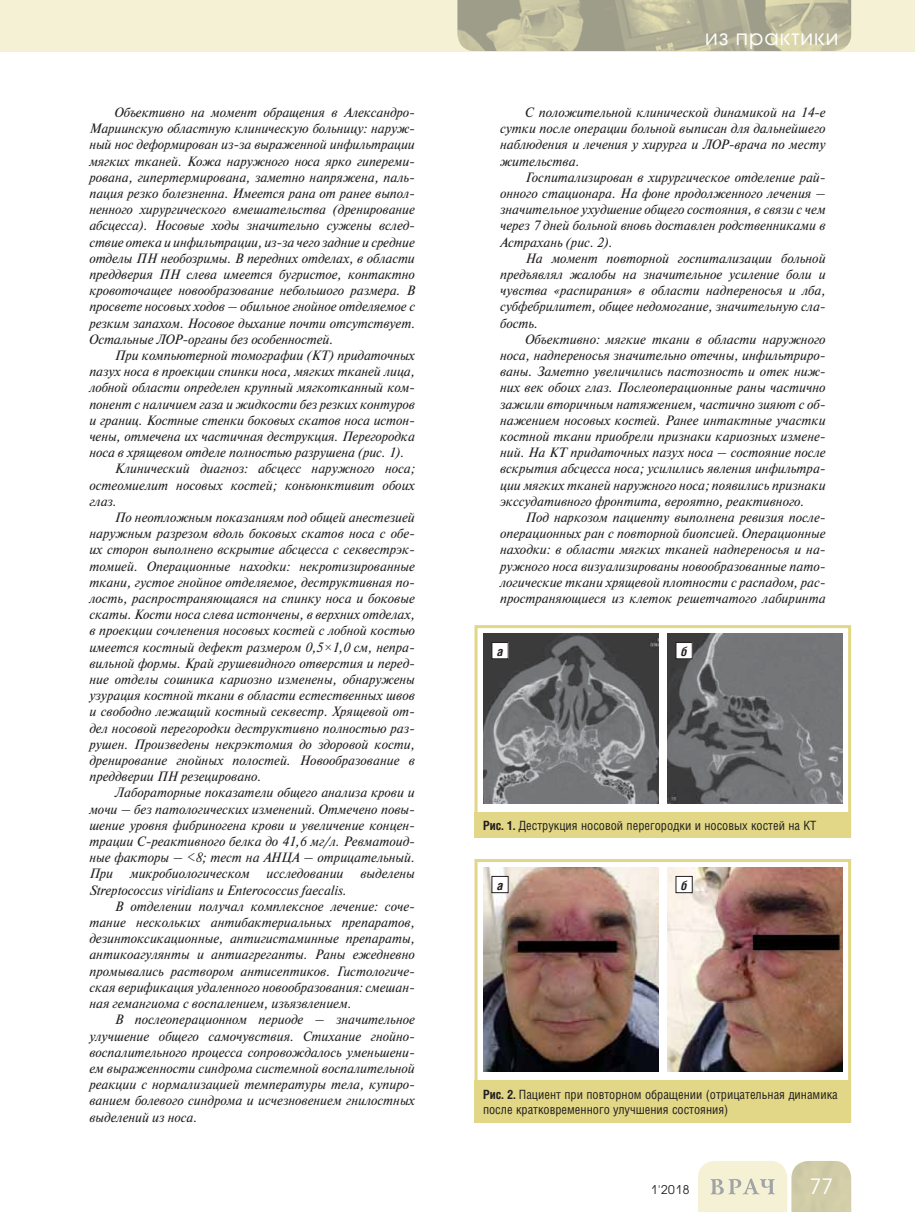
<style>
.page{position:relative;width:915px;height:1212px;background:#fff}
.page>*{position:absolute;margin:0;border:0;box-sizing:border-box;transform-origin:0 0}
.t1{font:21px "Avant Garde Gothic C";letter-spacing:.05em;color:#fff}
.t2{font:italic 13.5px/16.2px "Newton C";color:#231f20;text-align:justify}
.t3{font:12.75px/15.3px "Helios Cond";color:#231f20}
.t4{font:italic 700 12.75px "Helios Cond";color:#231f20}
.t5{font:12px "Avant Garde Gothic C";color:#231f20}
.s1{font-family:"Times New Roman"}
.s2{font-weight:700}
</style>
<div class="page">
<div style="left:0;top:0;width:914px;height:51px;background:#f5f1d5"></div>
<svg style="left:698px;top:1161px;width:152px;height:51px"></svg>
<img style="left:457px;top:0;width:393px;height:51px">
<div style="left:474px;top:859px;width:376px;height:264px;border:3px solid #e1d786"></div>
<div style="left:474px;top:1080px;width:376px;height:43px;background:#e1d786"></div>
<img style="left:483px;top:867px;width:175px;height:204px">
<img style="left:667px;top:867px;width:175px;height:204px">
<div style="left:491px;top:876px;width:17px;height:17px;background:#fff"></div>
<div style="left:491px;top:876px;width:17px;height:17px;border:1px solid #231f20"></div>
<div style="left:675px;top:876px;width:17px;height:17px;background:#fff"></div>
<div style="left:675px;top:876px;width:17px;height:17px;border:1px solid #231f20"></div>
<div style="left:474px;top:625px;width:376px;height:213px;border:3px solid #e1d786"></div>
<div style="left:474px;top:812px;width:376px;height:26px;background:#e1d786"></div>
<img style="left:483px;top:634px;width:175px;height:170px">
<img style="left:667px;top:634px;width:175px;height:170px">
<div style="left:491px;top:642px;width:17px;height:17px;background:#fff"></div>
<div style="left:491px;top:642px;width:17px;height:17px;border:1px solid #231f20"></div>
<div style="left:675px;top:642px;width:17px;height:17px;background:#fff"></div>
<div style="left:675px;top:642px;width:17px;height:17px;border:1px solid #231f20"></div>
<p class="t2" style="left:89px;top:106px;width:327px;text-indent:26px">Объективно на момент обращения в Александро-Мариинскую областную клиническую больницу: наруж&shy;ный нос деформирован из-за выраженной инфильтрации мягких тканей. Кожа наружного носа ярко гипереми&shy;рована, гипертермирована, заметно напряжена, паль&shy;пация резко болезненна. Имеется рана от ранее выпол&shy;ненного хирургического вмешательства (дренирование абсцесса). Носовые ходы значительно сужены вслед&shy;ствие отека и инфильтрации, из-за чего задние и средние отделы ПН необозримы. В передних отделах, в области преддверия ПН слева имеется бугристое, контактно кровоточащее новообразование небольшого размера. В просвете носовых ходов – обильное гнойное отделяемое с резким запахом. Носовое дыхание почти отсутствует.<br>Остальные ЛОР-органы без особенностей.</p>
<p class="t2" style="left:115px;top:349px;width:301px">При компьютерной томографии (КТ) придаточных</p>
<p class="t2" style="left:89px;top:365px;width:327px">пазух носа в проекции спинки носа, мягких тканей лица,</p>
<p class="t2" style="left:89px;top:381px;width:327px">лобной области определен крупный мягкотканный ком-</p>
<p class="t2" style="left:89px;top:397px;width:327px">понент с наличием газа и жидкости без резких контуров</p>
<p class="t2" style="left:89px;top:413px;width:327px">и границ. Костные стенки боковых скатов носа истон-</p>
<p class="t2" style="left:89px;top:430px;width:327px">чены, отмечена их частичная деструкция. Перегородка</p>
<p class="t2" style="left:89px;top:446px;width:316px">носа в хрящевом отделе полностью разрушена (рис. 1).</p>
<p class="t2" style="left:115px;top:462px;width:301px">Клинический диагноз: абсцесс наружного носа;</p>
<p class="t2" style="left:89px;top:478px;width:327px">остеомиелит носовых костей; конъюнктивит обоих</p>
<p class="t2" style="left:89px;top:494px;width:29px">глаз.</p>
<p class="t2" style="left:115px;top:511px;width:301px">По неотложным показаниям под общей анестезией</p>
<p class="t2" style="left:89px;top:527px;width:327px">наружным разрезом вдоль боковых скатов носа с обе-</p>
<p class="t2" style="left:89px;top:543px;width:327px">их сторон выполнено вскрытие абсцесса с секвестрэк-</p>
<p class="t2" style="left:89px;top:559px;width:327px">томией. Операционные находки: некротизированные</p>
<p class="t2" style="left:89px;top:575px;width:327px">ткани, густое гнойное отделяемое, деструктивная по-</p>
<p class="t2" style="left:89px;top:592px;width:327px">лость, распространяющаяся на спинку носа и боковые</p>
<p class="t2" style="left:89px;top:608px;width:327px">скаты. Кости носа слева истончены, в верхних отделах,</p>
<p class="t2" style="left:89px;top:624px;width:327px">в проекции сочленения носовых костей с лобной костью</p>
<p class="t2" style="left:89px;top:640px;width:327px">имеется костный дефект размером 0,5<span class="s1">×</span>1,0 см, непра-</p>
<p class="t2" style="left:89px;top:656px;width:327px">вильной формы. Край грушевидного отверстия и перед-</p>
<p class="t2" style="left:89px;top:673px;width:327px">ние отделы сошника кариозно изменены, обнаружены</p>
<p class="t2" style="left:89px;top:689px;width:327px">узурация костной ткани в области естественных швов</p>
<p class="t2" style="left:89px;top:705px;width:327px">и свободно лежащий костный секвестр. Хрящевой от-</p>
<p class="t2" style="left:89px;top:721px;width:327px">дел носовой перегородки деструктивно полностью раз-</p>
<p class="t2" style="left:89px;top:737px;width:327px">рушен. Произведены некрэктомия до здоровой кости,</p>
<p class="t2" style="left:89px;top:754px;width:327px">дренирование гнойных полостей. Новообразование в</p>
<p class="t2" style="left:89px;top:770px;width:173px">преддверии ПН резецировано.</p>
<p class="t2" style="left:115px;top:786px;width:301px">Лабораторные показатели общего анализа крови и</p>
<p class="t2" style="left:89px;top:802px;width:327px">мочи – без патологических изменений. Отмечено повы-</p>
<p class="t2" style="left:89px;top:818px;width:327px">шение уровня фибриногена крови и увеличение концен-</p>
<p class="t2" style="left:89px;top:835px;width:327px">трации С-реактивного белка до 41,6 мг/л. Ревматоид-</p>
<p class="t2" style="left:89px;top:851px;width:327px">ные факторы – &lt;8; тест на АНЦА – отрицательный.</p>
<p class="t2" style="left:89px;top:867px;width:327px">При микробиологическом исследовании выделены</p>
<p class="t2" style="left:89px;top:883px;width:259px">Streptococcus viridians и Enterococcus faecalis.</p>
<p class="t2" style="left:115px;top:899px;width:301px">В отделении получал комплексное лечение: соче-</p>
<p class="t2" style="left:89px;top:916px;width:327px">тание нескольких антибактериальных препаратов,</p>
<p class="t2" style="left:89px;top:932px;width:327px">дезинтоксикационные, антигистаминные препараты,</p>
<p class="t2" style="left:89px;top:948px;width:327px">антикоагулянты и антиагреганты. Раны ежедневно</p>
<p class="t2" style="left:89px;top:964px;width:327px">промывались раствором антисептиков. Гистологиче-</p>
<p class="t2" style="left:89px;top:980px;width:327px">ская верификация удаленного новообразования: смешан-</p>
<p class="t2" style="left:89px;top:997px;width:263px">ная гемангиома с воспалением, изъязвлением.</p>
<p class="t2" style="left:115px;top:1013px;width:301px">В послеоперационном периоде – значительное</p>
<p class="t2" style="left:89px;top:1029px;width:327px">улучшение общего самочувствия. Стихание гнойно-</p>
<p class="t2" style="left:89px;top:1045px;width:327px">воспалительного процесса сопровождалось уменьшени-</p>
<p class="t2" style="left:89px;top:1061px;width:327px">ем выраженности синдрома системной воспалительной</p>
<p class="t2" style="left:89px;top:1078px;width:327px">реакции с нормализацией температуры тела, купиро-</p>
<p class="t2" style="left:89px;top:1094px;width:327px">ванием болевого синдрома и исчезновением гнилостных</p>
<p class="t2" style="left:89px;top:1110px;width:109px">выделений из носа.</p>
<h1 class="t1" style="left:704px;top:27px;width:135px">из практики</h1>
<p class="t2" style="left:500px;top:106px;width:327px;text-indent:26px">С положительной клинической динамикой на 14-е сутки после операции больной выписан для дальнейшего наблюдения и лечения у хирурга и ЛОР-врача по месту жительства.</p>
<p class="t2" style="left:500px;top:170px;width:327px;text-indent:26px">Госпитализирован в хирургическое отделение рай&shy;онного стационара. На фоне продолженного лечения – значительное ухудшение общего состояния, в связи с чем через 7 дней больной вновь доставлен родственниками в Астрахань (рис. 2).</p>
<p class="t2" style="left:500px;top:251px;width:327px;text-indent:26px">На момент повторной госпитализации больной предъявлял жалобы на значительное усиление боли и чувства «распирания» в области надпереносья и лба, субфебрилитет, общее недомогание, значительную сла&shy;бость.</p>
<p class="t2" style="left:500px;top:332px;width:327px;text-indent:26px">Объективно: мягкие ткани в области наружного носа, надпереносья значительно отечны, инфильтриро&shy;ваны. Заметно увеличились пастозность и отек ниж&shy;них век обоих глаз. Послеоперационные раны частично зажили вторичным натяжением, частично зияют с об&shy;нажением носовых костей. Ранее интактные участки костной ткани приобрели признаки кариозных измене&shy;ний. На КТ придаточных пазух носа – состояние после вскрытия абсцесса носа; усилились явления инфильтра&shy;ции мягких тканей наружного носа; появились признаки экссудативного фронтита, вероятно, реактивного.</p>
<p class="t2" style="left:500px;top:511px;width:327px;text-indent:26px">Под наркозом пациенту выполнена ревизия после&shy;операционных ран с повторной биопсией. Операционные находки: в области мягких тканей надпереносья и на&shy;ружного носа визуализированы новообразованные пато&shy;логические ткани хрящевой плотности с распадом, рас&shy;пространяющиеся из клеток решетчатого лабиринта</p>
<p class="t4" style="left:497px;top:646px;width:8px">а</p>
<p class="t4" style="left:680px;top:646px;width:8px">б</p>
<p class="t3" style="left:483px;top:819px;width:335px"><span class="s2">Рис. 1.</span> Деструкция носовой перегородки и носовых костей на КТ</p>
<p class="t4" style="left:497px;top:880px;width:8px">а</p>
<p class="t4" style="left:680px;top:880px;width:8px">б</p>
<p class="t3" style="left:483px;top:1088px;width:356px"><span class="s2">Рис. 2.</span> Пациент при повторном обращении (отрицательная динамика после кратковременного улучшения состояния)</p>
<p class="t5" style="left:650px;top:1184px;width:40px">1'2018</p>
<h1 class="t1" style="left:809px;top:1177px;width:25px">77</h1>
</div>
